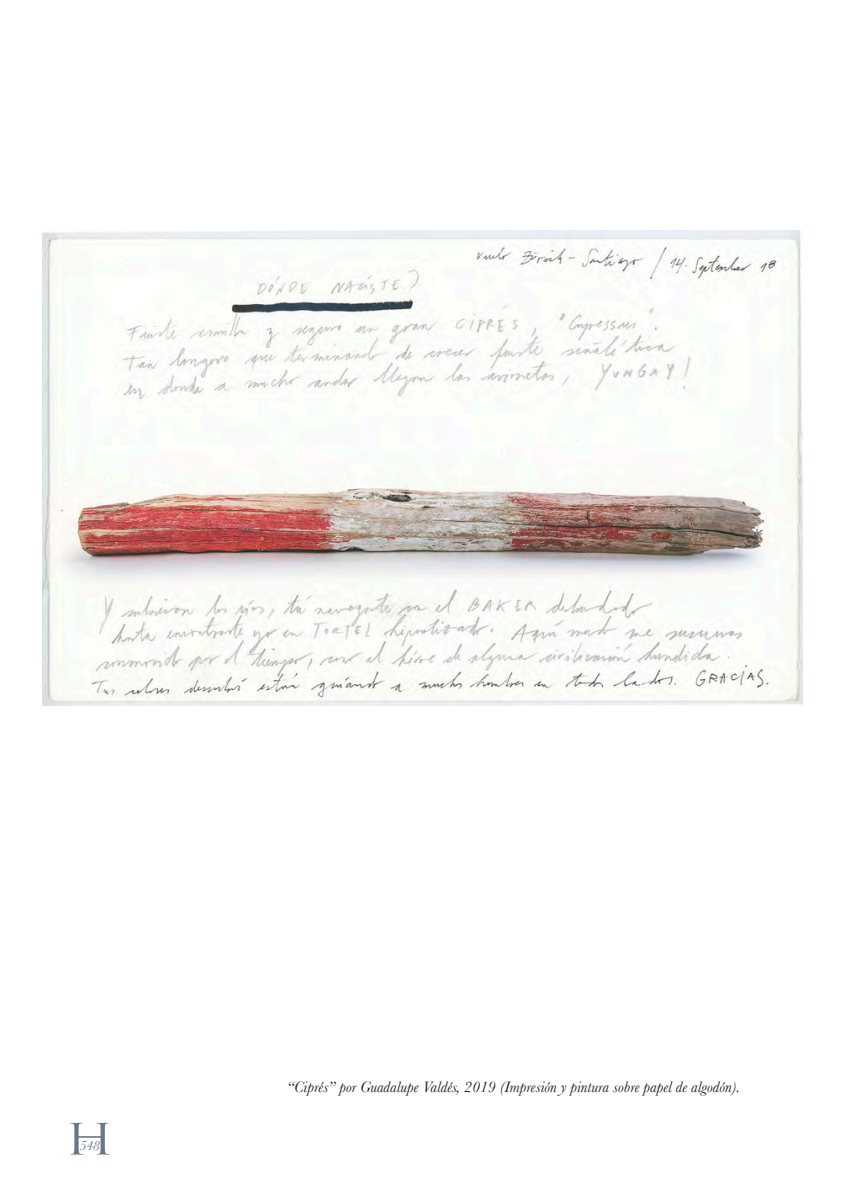
<style>
.page{position:relative;width:844px;height:1191px;background:#fff}
.page>*{position:absolute;margin:0;border:0;box-sizing:border-box;transform-origin:0 0}
.t1{font:42px "Trajan Pro";color:#687687;scale:1.2 1}
.t2{font:italic 15.75px "Baskerville";color:#231f20}
.t3{font:italic 14px "Baskerville";color:#687687}
</style>
<div class="page">
<img style="left:42px;top:231px;width:760px;height:474px">
<h1 class="t1" style="left:65px;top:1112px;width:42px">H</h1>
<p class="t3" style="left:79px;top:1137px;width:22px">548</p>
<p class="t2" style="left:287px;top:1077px;width:455px">“Ciprés” por Guadalupe Valdés, 2019 (Impresión y pintura sobre papel de algodón).</p>
</div>
